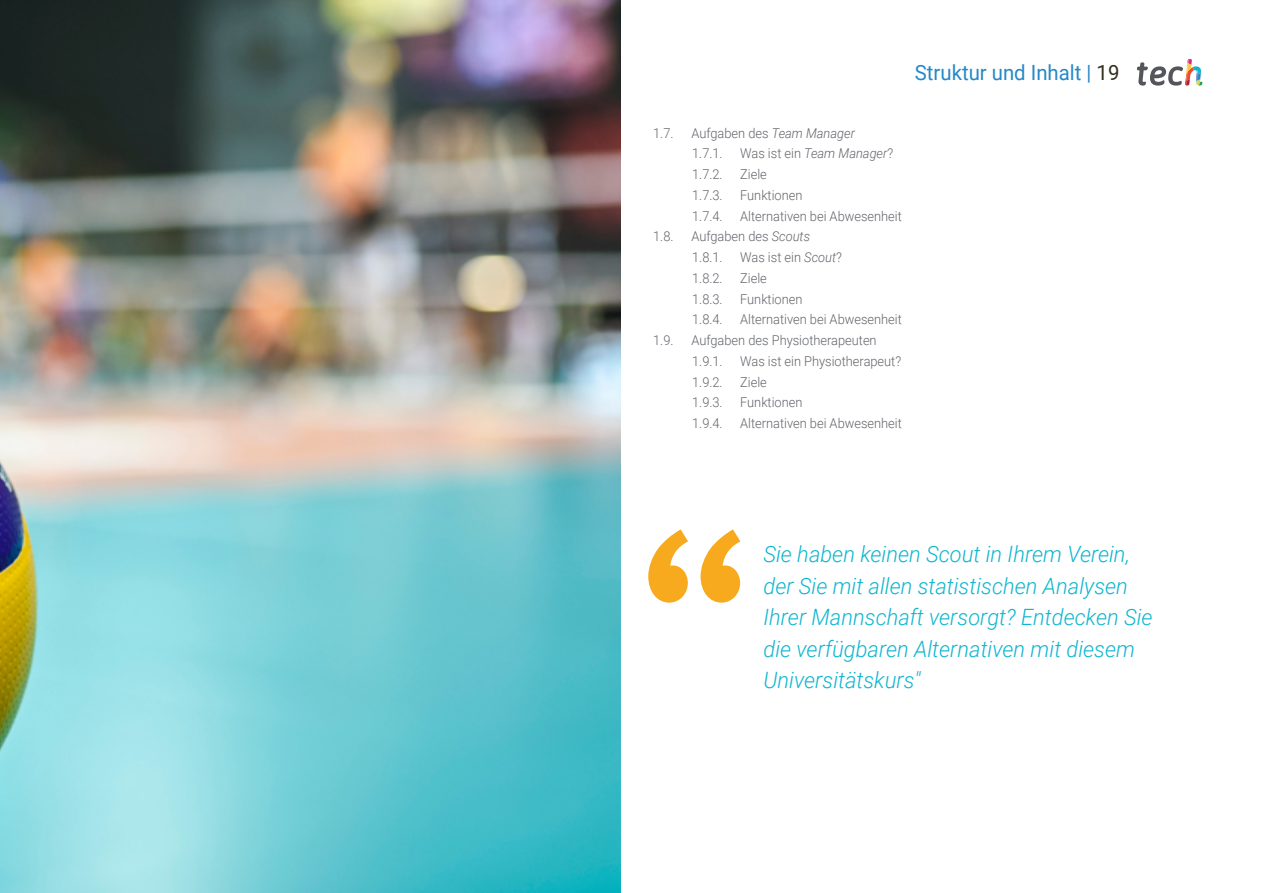
<style>
.page{position:relative;width:1263px;height:893px;background:#fff}
.page>*{position:absolute;margin:0;border:0;box-sizing:border-box;transform-origin:0 0}
.t1{font:italic 300 22.5px/31.5px "Roboto";color:#0fb6cf}
.t2{font:21px "Roboto";color:#2488c9}
.t3{font:300 13.5px/20.7px "Roboto";color:#61646a;scale:.95 1}
.t4{font:italic 300 13.5px "Roboto";color:#61646a;scale:.95 1}
.s1{color:#312e20}
.s2{font-style:italic}
.s3{font-style:normal}
</style>
<div class="page">
<img style="left:0;top:0;width:621px;height:893px">
<svg style="left:648px;top:529px;width:92px;height:74px"></svg>
<svg style="left:1137px;top:59px;width:65px;height:27px"></svg>
<h2 class="t2" style="left:915px;top:57px;width:206px">Struktur und Inhalt | <span class="s1">19</span></h2>
<p class="t3" style="left:653px;top:122px;width:23px">1.7.</p>
<p class="t3" style="left:691px;top:122px;width:174px">Aufgaben des <span class="s2">Team Manager<br></span>1.7.1.</p>
<p class="t4" style="left:740px;top:144px;width:163px"><span class="s3">Was ist ein</span> Team Manager<span class="s3">?</span></p>
<p class="t3" style="left:692px;top:164px;width:34px">1.7.2.</p>
<p class="t3" style="left:740px;top:164px;width:30px">Ziele</p>
<p class="t3" style="left:692px;top:184px;width:34px">1.7.3.</p>
<p class="t3" style="left:740px;top:184px;width:67px">Funktionen</p>
<p class="t3" style="left:692px;top:205px;width:34px">1.7.4.</p>
<p class="t3" style="left:740px;top:205px;width:172px">Alternativen bei Abwesenheit</p>
<p class="t3" style="left:653px;top:226px;width:23px">1.8.</p>
<p class="t3" style="left:691px;top:226px;width:126px">Aufgaben des <span class="s2">Scouts<br></span>1.8.1.</p>
<p class="t3" style="left:740px;top:247px;width:109px">Was ist ein <span class="s2">Scout</span>?</p>
<p class="t3" style="left:692px;top:267px;width:34px">1.8.2.</p>
<p class="t3" style="left:740px;top:267px;width:30px">Ziele</p>
<p class="t3" style="left:692px;top:288px;width:34px">1.8.3.</p>
<p class="t3" style="left:740px;top:288px;width:67px">Funktionen</p>
<p class="t3" style="left:692px;top:309px;width:34px">1.8.4.</p>
<p class="t3" style="left:740px;top:309px;width:172px">Alternativen bei Abwesenheit</p>
<p class="t3" style="left:653px;top:330px;width:23px">1.9.</p>
<p class="t3" style="left:691px;top:330px;width:196px">Aufgaben des Physiotherapeuten<br>1.9.1.</p>
<p class="t3" style="left:740px;top:350px;width:171px">Was ist ein Physiotherapeut?</p>
<p class="t3" style="left:692px;top:371px;width:34px">1.9.2.</p>
<p class="t3" style="left:740px;top:371px;width:30px">Ziele</p>
<p class="t3" style="left:692px;top:392px;width:34px">1.9.3.</p>
<p class="t3" style="left:740px;top:392px;width:67px">Funktionen</p>
<p class="t3" style="left:692px;top:413px;width:34px">1.9.4.</p>
<p class="t3" style="left:740px;top:413px;width:172px">Alternativen bei Abwesenheit</p>
<h1 class="t1" style="left:763px;top:537px;width:391px">Sie haben keinen Scout in Ihrem Verein, der Sie mit allen statistischen Analysen Ihrer Mannschaft versorgt? Entdecken Sie die verfügbaren Alternativen mit diesem Universitätskurs"</h1>
</div>
